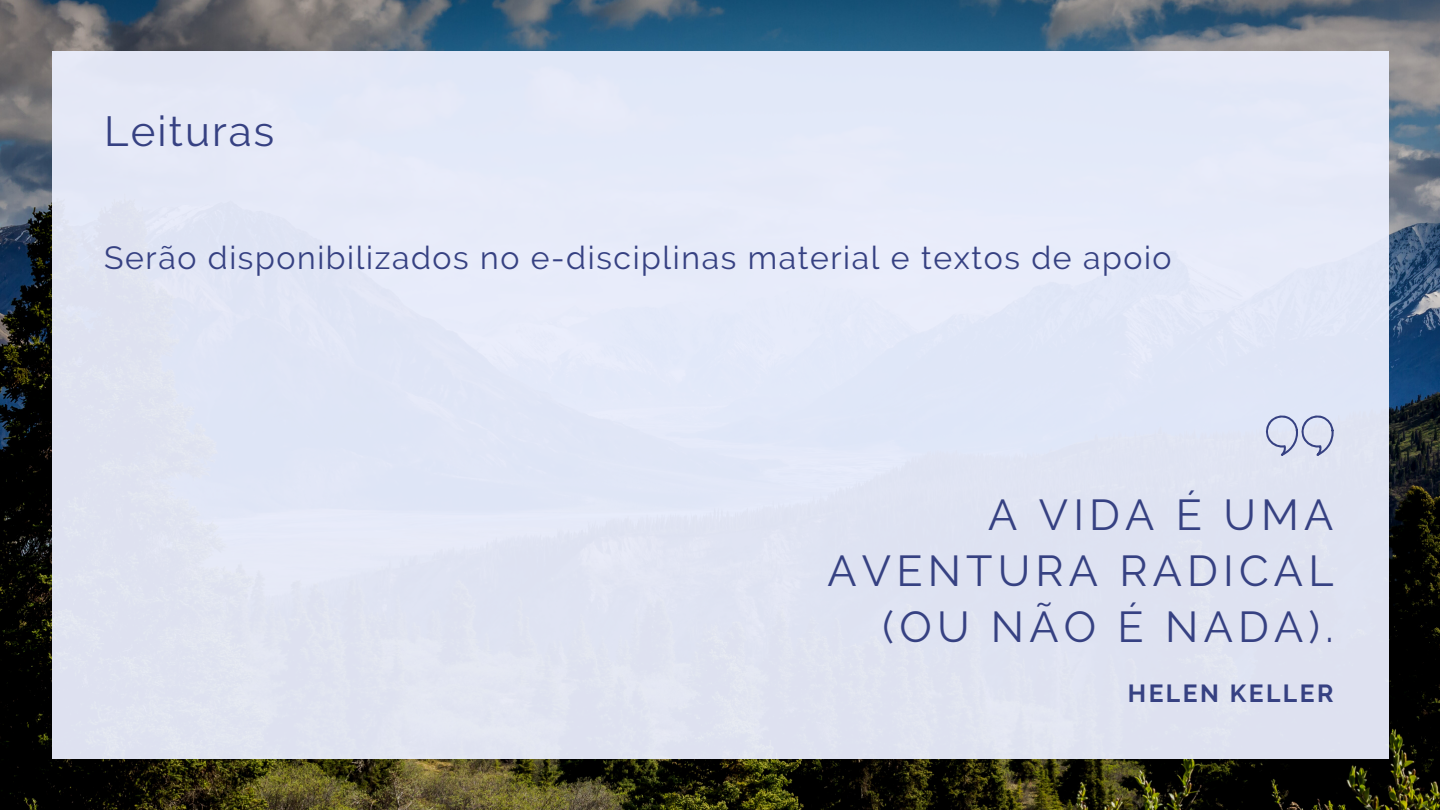
<style>
.page{position:relative;width:1440px;height:810px;background:#fff}
.page>*{position:absolute;margin:0;border:0;box-sizing:border-box;transform-origin:0 0}
.t1{font:43.2px/56.1px "Raleway";letter-spacing:.12em;color:#364182;text-align:right}
.t2{font:42px "Raleway";letter-spacing:.05em;color:#364182}
.t3{font:32px "Raleway";letter-spacing:.05em;color:#364182}
.t4{font:700 24.7px "Raleway";letter-spacing:.1em;color:#364182}
</style>
<div class="page">
<img style="left:0;top:0;width:1440px;height:810px">
<div style="left:52px;top:51px;width:1336px;height:707px;background:#e1e6f6"></div>
<svg style="left:1266px;top:415px;width:68px;height:41px"></svg>
<h2 class="t2" style="left:104px;top:107px;width:172px">Leituras</h2>
<p class="t3" style="left:104px;top:239px;width:1069px">Serão disponibilizados no e-disciplinas material e textos de apoio</p>
<h1 class="t1" style="left:827px;top:486px;width:508px">A VIDA É UMA<br>AVENTURA RADICAL (OU NÃO É NADA).</h1>
<p class="t4" style="left:1128px;top:679px;width:207px">HELEN KELLER</p>
</div>
